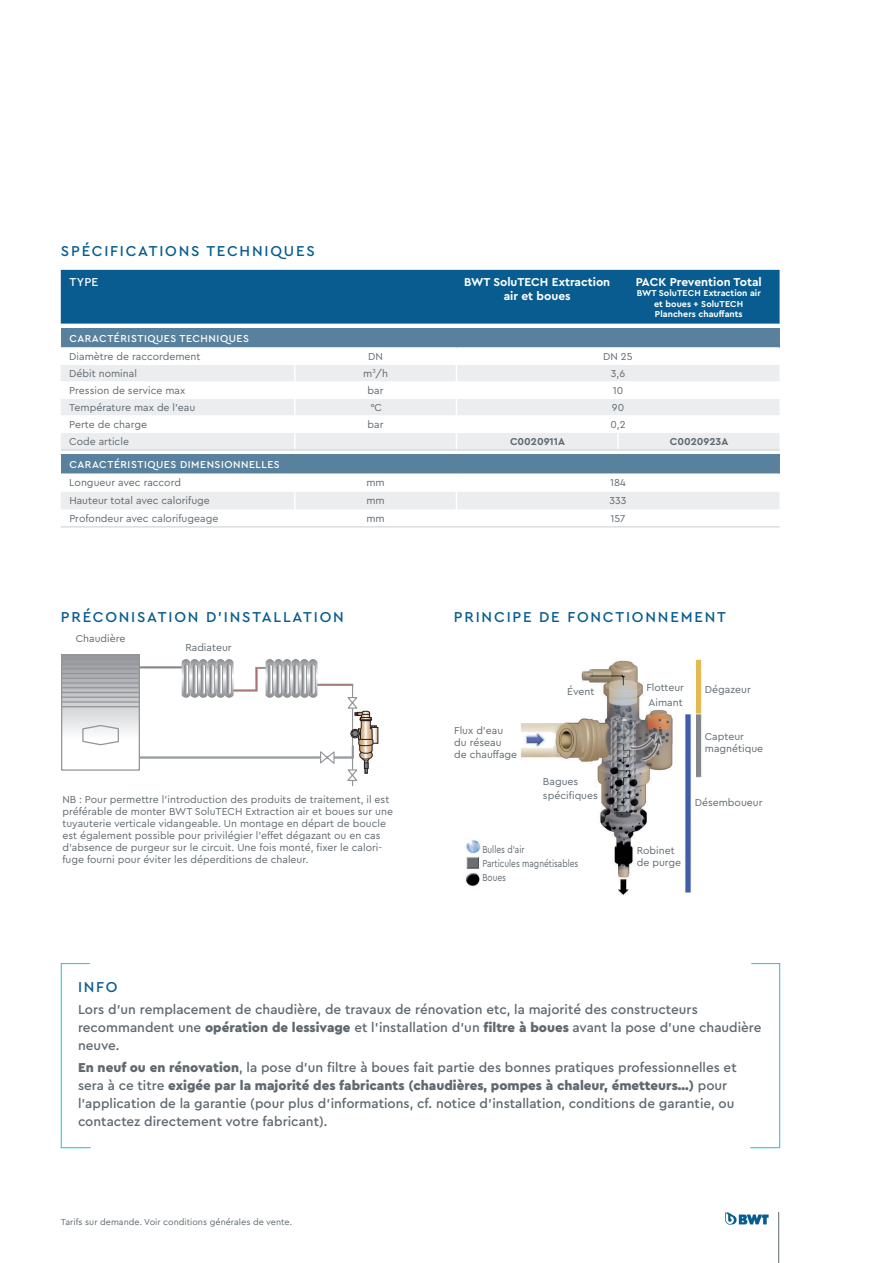
<style>
.page{position:relative;width:893px;height:1263px;background:#fff}
.page>*{position:absolute;margin:0;border:0;box-sizing:border-box;transform-origin:0 0}
.t1{font:500 15px "Cera PRO";letter-spacing:.12em;color:#085c8f}
.t2{font:500 13.5px/18px "Cera PRO";color:#5f696f}
.t3{font:700 12px/14.4px "Cera PRO";color:#fff;text-align:center}
.t4{font:500 12px "Cera PRO";color:#fff}
.t5{font:10.5px/12px "Cera PRO";color:#5f696f}
.t6{font:500 10.5px "Cera PRO";letter-spacing:.05em;color:#fff}
.t7{font:10.5px/14.1px "Cera PRO";color:#5f696f;scale:.8 1}
.t8{font:700 10.5px "Cera PRO";color:#5f696f}
.t9{font:700 9px/10.5px "Cera PRO";color:#fff;text-align:center}
.t10{font:9px "Cera PRO";letter-spacing:.005em;color:#5f696f}
.s1{font-weight:900}
</style>
<div class="page">
<hr style="left:778px;top:1212px;width:1px;height:51px;background:#5f696f">
<svg style="left:725px;top:1212px;width:44px;height:13px"></svg>
<div style="left:61px;top:270px;width:719px;height:54px;background:#085c8f"></div>
<div style="left:61px;top:328px;width:719px;height:20px;background:#59819d"></div>
<svg style="left:296px;top:365px;width:484px;height:144px;fill:#ebedef"></svg>
<div style="left:61px;top:454px;width:719px;height:20px;background:#59819d"></div>
<svg style="left:456px;top:475px;width:1px;height:34px"></svg>
<svg style="left:61px;top:365px;width:235px;height:144px"></svg>
<svg style="left:456px;top:365px;width:1px;height:85px"></svg>
<svg style="left:617px;top:433px;width:2px;height:17px"></svg>
<hr style="left:61px;top:526px;width:234px;height:1px;background:#c8cdd1">
<hr style="left:295px;top:526px;width:161px;height:1px;background:#c8cdd1">
<hr style="left:456px;top:526px;width:162px;height:1px;background:#c8cdd1">
<hr style="left:618px;top:526px;width:162px;height:1px;background:#c8cdd1">
<hr style="left:61px;top:347px;width:233px;height:2px;background:#fff">
<hr style="left:61px;top:381px;width:233px;height:2px;background:#fff">
<hr style="left:61px;top:415px;width:233px;height:2px;background:#fff">
<hr style="left:294px;top:347px;width:162px;height:2px;background:#fff">
<hr style="left:456px;top:347px;width:162px;height:2px;background:#fff">
<hr style="left:618px;top:347px;width:162px;height:2px;background:#fff">
<hr style="left:294px;top:381px;width:162px;height:2px;background:#fff">
<hr style="left:456px;top:381px;width:162px;height:2px;background:#fff">
<hr style="left:618px;top:381px;width:162px;height:2px;background:#fff">
<hr style="left:294px;top:415px;width:162px;height:2px;background:#fff">
<hr style="left:456px;top:415px;width:162px;height:2px;background:#fff">
<hr style="left:618px;top:415px;width:162px;height:2px;background:#fff">
<hr style="left:61px;top:473px;width:233px;height:2px;background:#fff">
<hr style="left:294px;top:473px;width:162px;height:2px;background:#fff">
<hr style="left:456px;top:473px;width:162px;height:2px;background:#fff">
<hr style="left:618px;top:473px;width:162px;height:2px;background:#fff">
<hr style="left:61px;top:450px;width:234px;height:1px;background:#c8cdd1">
<hr style="left:295px;top:450px;width:161px;height:1px;background:#c8cdd1">
<hr style="left:456px;top:450px;width:162px;height:1px;background:#c8cdd1">
<hr style="left:618px;top:450px;width:162px;height:1px;background:#c8cdd1">
<svg style="left:140px;top:659px;width:236px;height:127px"></svg>
<div style="left:351px;top:729px;width:9px;height:9px;border:1px solid #231f20;border-radius:50%"></div>
<div style="left:352px;top:730px;width:6px;height:7px;background:#7c7e81;border-radius:50%"></div>
<div style="left:352px;top:730px;width:6px;height:7px;border:1px solid #231f20;border-radius:50%"></div>
<svg style="left:63px;top:656px;width:75px;height:76px;background:#c2c3c6"></svg>
<div style="left:61px;top:654px;width:79px;height:117px;border:1px solid #939598"></div>
<hr style="left:62px;top:659px;width:77px;height:1px;background:#939598">
<hr style="left:62px;top:663px;width:77px;height:2px;background:#939598">
<hr style="left:62px;top:668px;width:77px;height:1px;background:#939598">
<hr style="left:62px;top:673px;width:77px;height:1px;background:#939598">
<hr style="left:62px;top:678px;width:77px;height:1px;background:#939598">
<hr style="left:62px;top:682px;width:77px;height:2px;background:#939598">
<hr style="left:62px;top:687px;width:77px;height:1px;background:#939598">
<hr style="left:62px;top:692px;width:77px;height:1px;background:#939598">
<hr style="left:62px;top:696px;width:77px;height:2px;background:#939598">
<hr style="left:62px;top:701px;width:77px;height:2px;background:#939598">
<hr style="left:62px;top:706px;width:77px;height:1px;background:#939598">
<svg style="left:81px;top:724px;width:39px;height:22px"></svg>
<img style="left:465px;top:659px;width:237px;height:237px">
<svg style="left:60px;top:963px;width:31px;height:185px"></svg>
<svg style="left:750px;top:963px;width:31px;height:185px"></svg>
<h1 class="t1" style="left:61px;top:241px;width:255px">SPÉCIFICATIONS TECHNIQUES</h1>
<p class="t4" style="left:69px;top:274px;width:30px">TYPE</p>
<p class="t3" style="left:464px;top:274px;width:148px">BWT SoluTECH Extraction air et boues</p>
<p class="t3" style="left:636px;top:274px;width:127px">PACK Prevention Total</p>
<p class="t9" style="left:637px;top:288px;width:126px">BWT SoluTECH Extraction air et boues + SoluTECH<br>Planchers chauffants</p>
<p class="t6" style="left:69px;top:331px;width:181px">CARACTÉRISTIQUES TECHNIQUES</p>
<p class="t5" style="left:69px;top:350px;width:133px">Diamètre de raccordement</p>
<p class="t5" style="left:368px;top:350px;width:16px">DN</p>
<p class="t5" style="left:603px;top:350px;width:31px">DN 25</p>
<p class="t5" style="left:69px;top:367px;width:69px">Débit nominal</p>
<p class="t5" style="left:363px;top:367px;width:26px">m<sup>3</sup>/h</p>
<p class="t5" style="left:611px;top:367px;width:16px">3,6</p>
<p class="t5" style="left:69px;top:384px;width:118px">Pression de service max</p>
<p class="t5" style="left:368px;top:384px;width:17px">bar</p>
<p class="t5" style="left:613px;top:384px;width:12px">10</p>
<p class="t5" style="left:69px;top:401px;width:128px">Température max de l’eau</p>
<p class="t5" style="left:371px;top:401px;width:13px">°C</p>
<p class="t5" style="left:612px;top:401px;width:14px">90</p>
<p class="t5" style="left:69px;top:418px;width:79px">Perte de charge</p>
<p class="t5" style="left:368px;top:418px;width:17px">bar</p>
<p class="t5" style="left:610px;top:418px;width:17px">0,2</p>
<p class="t5" style="left:69px;top:435px;width:61px">Code article</p>
<p class="t8" style="left:510px;top:434px;width:56px">C0020911A</p>
<p class="t8" style="left:670px;top:434px;width:60px">C0020923A</p>
<p class="t6" style="left:69px;top:457px;width:212px">CARACTÉRISTIQUES DIMENSIONNELLES</p>
<p class="t5" style="left:69px;top:476px;width:113px">Longueur avec raccord</p>
<p class="t5" style="left:366px;top:476px;width:20px">mm</p>
<p class="t5" style="left:610px;top:476px;width:17px">184</p>
<p class="t5" style="left:69px;top:494px;width:142px">Hauteur total avec calorifuge</p>
<p class="t5" style="left:366px;top:494px;width:20px">mm</p>
<p class="t5" style="left:610px;top:494px;width:18px">333</p>
<p class="t5" style="left:69px;top:512px;width:151px">Profondeur avec calorifugeage</p>
<p class="t5" style="left:366px;top:512px;width:20px">mm</p>
<p class="t5" style="left:610px;top:512px;width:16px">157</p>
<h1 class="t1" style="left:61px;top:606px;width:284px">PRÉCONISATION D’INSTALLATION</h1>
<p class="t5" style="left:76px;top:632px;width:51px">Chaudière</p>
<p class="t5" style="left:185px;top:640px;width:48px">Radiateur</p>
<p class="t5" style="left:62px;top:793px;width:332px">NB : Pour permettre l’introduction des produits de traitement, il est préférable de monter BWT SoluTECH Extraction air et boues sur une tuyauterie verticale vidangeable. Un montage en départ de boucle est également possible pour privilégier l’effet dégazant ou en cas d’absence de purgeur sur le circuit. Une fois monté, fixer le calori&shy;fuge fourni pour éviter les déperditions de chaleur.</p>
<h1 class="t1" style="left:454px;top:606px;width:273px">PRINCIPE DE FONCTIONNEMENT</h1>
<p class="t5" style="left:454px;top:724px;width:64px">Flux d’eau du réseau<br>de chauffage</p>
<p class="t5" style="left:567px;top:685px;width:29px">Évent</p>
<p class="t5" style="left:543px;top:774px;width:56px;line-height:14.1px">Bagues spécifiques</p>
<p class="t7" style="left:482px;top:842px;width:121px">Bulles d’air<br>Particules magnétisables<br>Boues</p>
<p class="t5" style="left:646px;top:680px;width:39px;line-height:14.4px">Flotteur<br>Aimant</p>
<p class="t5" style="left:705px;top:683px;width:47px">Dégazeur</p>
<p class="t5" style="left:705px;top:730px;width:60px">Capteur magnétique</p>
<p class="t5" style="left:695px;top:796px;width:69px">Désemboueur</p>
<p class="t5" style="left:637px;top:844px;width:46px">Robinet de purge</p>
<h1 class="t1" style="left:78px;top:976px;width:41px">INFO</h1>
<p class="t2" style="left:78px;top:1000px;width:685px">Lors d’un remplacement de chaudière, de travaux de rénovation etc, la majorité des constructeurs recommandent une <span class="s1">opération de lessivage</span> et l’installation d’un <span class="s1">filtre à boues</span> avant la pose d’une chaudière neuve.</p>
<p class="t2" style="left:78px;top:1058px;width:660px"><span class="s1">En neuf ou en rénovation</span>, la pose d’un filtre à boues fait partie des bonnes pratiques professionnelles et sera à ce titre <span class="s1">exigée par la majorité des fabricants (chaudières, pompes à chaleur, émetteurs...)</span> pour l’application de la garantie (pour plus d’informations, cf. notice d’installation, conditions de garantie, ou contactez directement votre fabricant).</p>
<p class="t10" style="left:61px;top:1215px;width:233px">Tarifs sur demande. Voir conditions générales de vente.</p>
</div>
